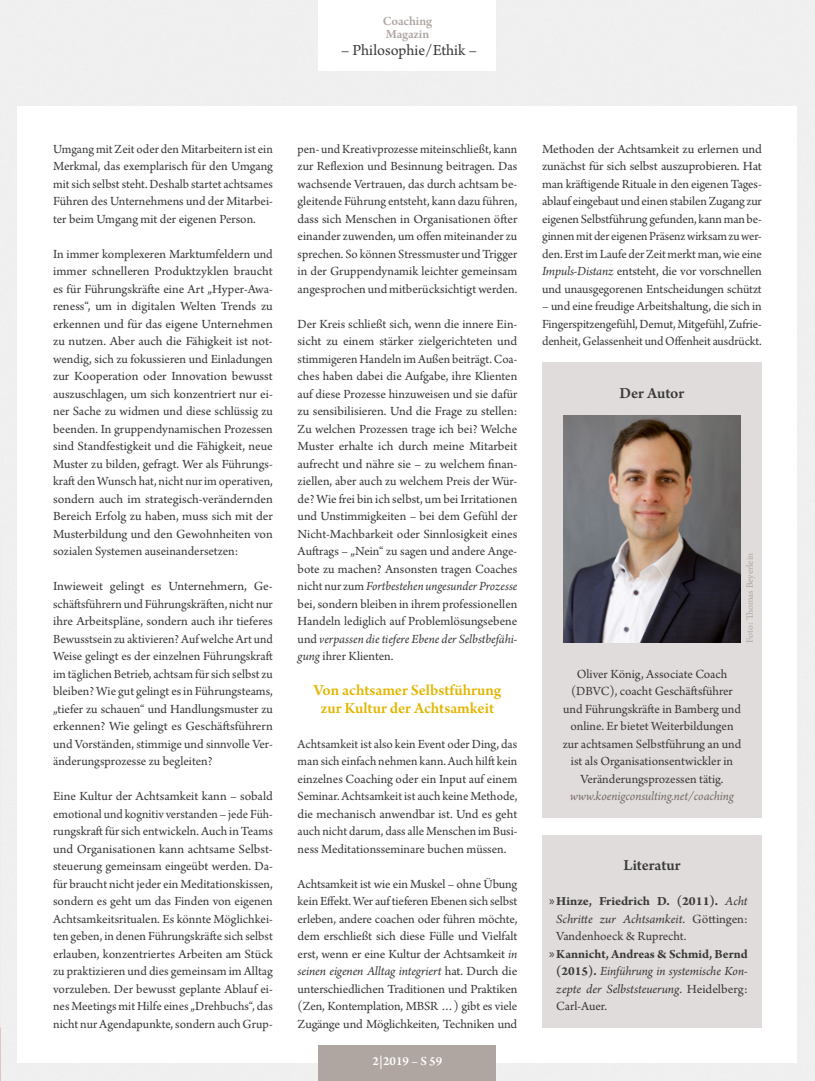
<style>
.page{position:relative;width:815px;height:1081px;background:#fff}
.page>*{position:absolute;margin:0;border:0;box-sizing:border-box;transform-origin:0 0}
.t1{font:600 16.25px/17.5px "Arno Pro";color:#e1b600;text-align:center}
.t2{font:16.25px "Arno Pro";color:#3a3a39}
.t3{font:600 16.25px "Arno Pro";letter-spacing:-.005em;color:#3a3a39}
.t4{font:13.12px/17.5px "Arno Pro";letter-spacing:-.005em;color:#3a3a39;text-align:justify}
.t5{font:italic 13.12px "Arno Pro";letter-spacing:-.005em;color:#3a3a39}
.t6{font:700 13.12px "Arno Pro";color:#3a3a39}
.t7{font:italic 13.12px "Arno Pro";letter-spacing:-.005em;color:#766a66}
.t8{font:600 13.12px/13.1px "Arno Pro";letter-spacing:-.005em;color:#afa6a2}
.t9{font:600 13.12px "Arno Pro";color:#fff}
.t10{font:10px "Arno Pro";color:#afa6a2}
.s1{font-style:italic}
.s2{font-family:"Myriad Pro";font-weight:400}
.s3{font-weight:400;font-style:italic}
.s4{font-style:normal}
.s5{font-weight:700;font-style:normal}
</style>
<div class="page">
<div style="left:542px;top:835px;width:220px;height:193px;background:#e1dcdc"></div>
<div style="left:542px;top:363px;width:220px;height:455px;background:#e1dcdc"></div>
<img style="left:563px;top:415px;width:178px;height:227px">
<svg style="left:0;top:540px;width:1px;height:169px"></svg>
<div style="left:319px;top:1045px;width:177px;height:36px;background:#afa6a2"></div>
<p class="t8" style="left:383px;top:15px;width:51px">Coaching<br>Magazin</p>
<p class="t2" style="left:341px;top:41px;width:137px">– Philosophie/Ethik –</p>
<p class="t4" style="left:53px;top:141px;width:221px">Umgang mit Zeit oder den Mitarbeitern ist ein Merkmal, das exemplarisch für den Umgang mit sich selbst steht. Deshalb startet achtsames Führen des Unternehmens und der Mitarbei&shy;ter beim Umgang mit der eigenen Person.</p>
<p class="t4" style="left:53px;top:246px;width:221px">In immer komplexeren Marktumfeldern und immer schnelleren Produktzyklen braucht es für Führungskräfte eine Art „Hyper-Awa&shy;reness“, um in digitalen Welten Trends zu erkennen und für das eigene Unternehmen zu nutzen. Aber auch die Fähigkeit ist not&shy;wendig, sich zu fokussieren und Einladungen zur Kooperation oder Innovation bewusst auszuschlagen, um sich konzentriert nur ei&shy;ner Sache zu widmen und diese schlüssig zu beenden. In gruppendynamischen Prozessen sind Standfestigkeit und die Fähigkeit, neue Muster zu bilden, gefragt. Wer als Führungs&shy;kraft den Wunsch hat, nicht nur im operativen, sondern auch im strategisch-verändernden Bereich Erfolg zu haben, muss sich mit der Musterbildung und den Gewohnheiten von sozialen Systemen auseinandersetzen:</p>
<p class="t4" style="left:53px;top:578px;width:221px">Inwieweit gelingt es Unternehmern, Ge&shy;schäftsführern und Führungskräften, nicht nur ihre Arbeitspläne, sondern auch ihr tieferes Bewusstsein zu aktivieren? Auf welche Art und Weise gelingt es der einzelnen Führungskraft im täglichen Betrieb, achtsam für sich selbst zu bleiben? Wie gut gelingt es in Führungsteams, „tiefer zu schauen“ und Handlungsmuster zu erkennen? Wie gelingt es Geschäftsführern und Vorständen, stimmige und sinnvolle Ver&shy;änderungsprozesse zu begleiten?</p>
<p class="t4" style="left:53px;top:788px;width:221px">Eine Kultur der Achtsamkeit kann – sobald emotional und kognitiv verstanden – jede Füh&shy;rungskraft für sich entwickeln. Auch in Teams und Organisationen kann achtsame Selbst&shy;steuerung gemeinsam eingeübt werden. Da&shy;für braucht nicht jeder ein Meditationskissen, sondern es geht um das Finden von eigenen Achtsamkeitsritualen. Es könnte Möglichkei&shy;ten geben, in denen Führungskräfte sich selbst erlauben, konzentriertes Arbeiten am Stück zu praktizieren und dies gemeinsam im Alltag vorzuleben. Der bewusst geplante Ablauf ei&shy;nes Meetings mit Hilfe eines „Drehbuchs“, das nicht nur Agendapunkte, sondern auch Grup-</p>
<p class="t4" style="left:298px;top:141px;width:221px">pen- und Kreativprozesse miteinschließt, kann zur Reflexion und Besinnung beitragen. Das wachsende Vertrauen, das durch achtsam be&shy;gleitende Führung entsteht, kann dazu führen, dass sich Menschen in Organisationen öfter einander zuwenden, um offen miteinander zu sprechen. So können Stressmuster und Trigger in der Gruppendynamik leichter gemeinsam angesprochen und mitberücksichtigt werden.</p>
<p class="t4" style="left:298px;top:316px;width:221px">Der Kreis schließt sich, wenn die innere Ein&shy;sicht zu einem stärker zielgerichteten und stimmigeren Handeln im Außen beiträgt. Coa&shy;ches haben dabei die Aufgabe, ihre Klienten auf diese Prozesse hinzuweisen und sie dafür zu sensibilisieren. Und die Frage zu stellen:<br>Zu welchen Prozessen trage ich bei? Welche Muster erhalte ich durch meine Mitarbeit aufrecht und nähre sie – zu welchem finan&shy;ziellen, aber auch zu welchem Preis der Wür&shy;de? Wie frei bin ich selbst, um bei Irritationen und Unstimmigkeiten – bei dem Gefühl der Nicht-Machbarkeit oder Sinnlosigkeit eines Auftrags – „Nein“ zu sagen und andere Ange&shy;bote zu machen? Ansonsten tragen Coaches nicht nur zum <span class="s1">Fortbestehen ungesunder Prozesse </span>bei, sondern bleiben in ihrem professionellen Handeln lediglich auf Problemlösungsebene und <span class="s1">verpassen die tiefere Ebene der Selbstbefähi&shy;gung</span> ihrer Klienten.</p>
<p class="t1" style="left:314px;top:682px;width:189px">Von achtsamer Selbstführung zur Kultur der Achtsamkeit</p>
<p class="t4" style="left:298px;top:736px;width:221px">Achtsamkeit ist also kein Event oder Ding, das man sich einfach nehmen kann. Auch hilft kein einzelnes Coaching oder ein Input auf einem Seminar. Achtsamkeit ist auch keine Methode, die mechanisch anwendbar ist. Und es geht auch nicht darum, dass alle Menschen im Busi&shy;ness Meditationsseminare buchen müssen.</p>
<p class="t4" style="left:298px;top:876px;width:221px">Achtsamkeit ist wie ein Muskel – ohne Übung kein Effekt. Wer auf tieferen Ebenen sich selbst erleben, andere coachen oder führen möchte, dem erschließt sich diese Fülle und Vielfalt erst, wenn er eine Kultur der Achtsamkeit <span class="s1">in seinen eigenen Alltag integriert</span> hat. Durch die unterschiedlichen Traditionen und Praktiken (Zen, Kontemplation, MBSR …) gibt es viele Zugänge und Möglichkeiten, Techniken und</p>
<p class="t9" style="left:373px;top:1053px;width:71px">2|2019 – S 59</p>
<p class="t4" style="left:542px;top:141px;width:221px">Methoden der Achtsamkeit zu erlernen und zunächst für sich selbst auszuprobieren. Hat man kräftigende Rituale in den eigenen Tages&shy;ablauf eingebaut und einen stabilen Zugang zur eigenen Selbstführung gefunden, kann man be&shy;ginnen mit der eigenen Präsenz wirksam zu wer&shy;den. Erst im Laufe der Zeit merkt man, wie eine <span class="s1">Impuls-Distanz</span> entsteht, die vor vorschnellen und unausgegorenen Entscheidungen schützt</p>
<p class="t4" style="left:542px;top:298px;width:221px">– und eine freudige Arbeitshaltung, die sich in Fingerspitzengefühl, Demut, Mitgefühl, Zufrie&shy;denheit, Gelassenheit und Offenheit ausdrückt.</p>
<p class="t3" style="left:620px;top:383px;width:66px">Der Autor</p>
<p class="t10" style="left:744px;top:642px;width:91px;rotate:-90deg">Foto: Thomas Beyerlein</p>
<p class="t4" style="left:563px;top:666px;width:180px;text-align:center">Oliver König, Associate Coach (DBVC), coacht Geschäftsführer und Führungskräfte in Bamberg und online. Er bietet Weiterbildungen zur achtsamen Selbstführung an und ist als Organisationsentwickler in Veränderungsprozessen tätig.</p>
<p class="t7" style="left:570px;top:789px;width:165px">www.koenigconsulting.net/coaching</p>
<p class="t3" style="left:623px;top:856px;width:59px">Literatur</p>
<p class="t6" style="left:549px;top:894px;width:200px"><span class="s2">»</span>Hinze, Friedrich D. (2011). <span class="s3">Acht</span></p>
<p class="t5" style="left:556px;top:911px;width:193px">Schritte zur Achtsamkeit<span class="s4">. Göttingen:</span></p>
<p class="t4" style="left:556px;top:928px;width:132px">Vandenhoeck &amp; Ruprecht.</p>
<p class="t6" style="left:549px;top:946px;width:200px"><span class="s2">»</span>Kannicht, Andreas &amp; Schmid, Bernd</p>
<p class="t5" style="left:556px;top:964px;width:193px"><span class="s5">(2015).</span> Einführung in systemische Kon-</p>
<p class="t5" style="left:556px;top:981px;width:193px">zepte der Selbststeuerung<span class="s4">. Heidelberg:</span></p>
<p class="t4" style="left:556px;top:998px;width:52px">Carl-Auer.</p>
</div>
